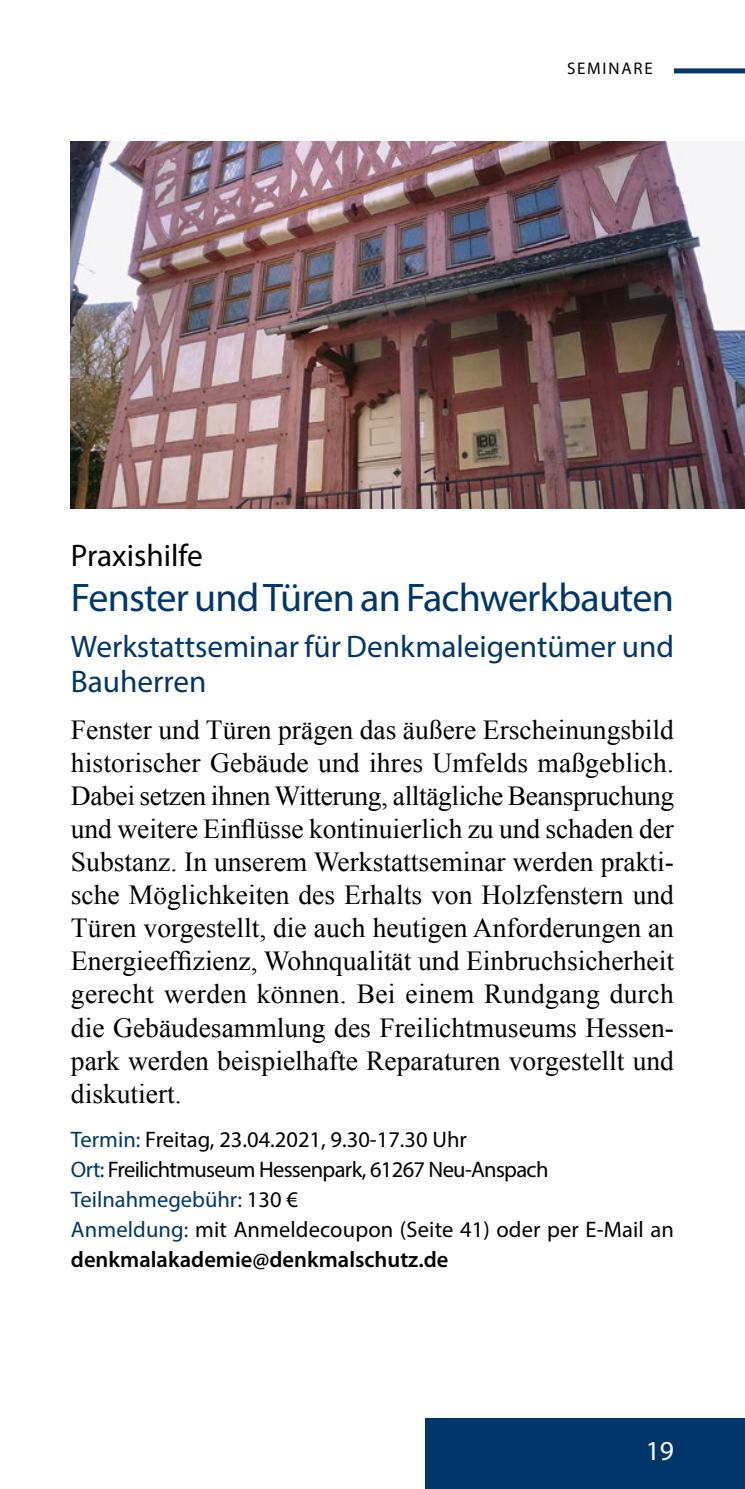
<style>
.page{position:relative;width:745px;height:1489px;background:#fff}
.page>*{position:absolute;margin:0;border:0;box-sizing:border-box;transform-origin:0 0}
.t1{font:40px "Myriad Pro";letter-spacing:-.02em;color:#00376a}
.t2{font:31.25px/35px "Myriad Pro";color:#00376a}
.t3{font:31.25px "Myriad Pro";color:#000}
.t4{font:27.5px/33px "Times New Roman";color:#000;text-align:justify}
.t5{font:27.5px "Myriad Pro";color:#fff}
.t6{font:22.5px/30px "Myriad Pro";color:#000}
.t7{font:17px "Myriad Pro";letter-spacing:.105em;color:#000}
.s1{color:#00376a}
.s2{font-weight:600}
</style>
<div class="page">
<div style="left:425px;top:1417px;width:319px;height:71px;background:#00376a"></div>
<div style="left:673px;top:68px;width:71px;height:5px;background:#00376a"></div>
<img style="left:71px;top:142px;width:673px;height:366px">
<p class="t7" style="left:566px;top:57px;width:87px">SEMINARE</p>
<p class="t3" style="left:71px;top:536px;width:133px">Praxishilfe</p>
<h1 class="t1" style="left:71px;top:573px;width:604px">Fenster und Türen an Fachwerkbauten</h1>
<p class="t2" style="left:71px;top:628px;width:604px">Werkstattseminar für Denkmaleigentümer und<br>Bauherren</p>
<p class="t4" style="left:71px;top:713px;width:604px">Fenster und Türen prägen das äußere Erscheinungsbild historischer Gebäude und ihres Umfelds maßgeblich.<br>Dabei setzen ihnen Witterung, alltägliche Beanspruchung und weitere Einflüsse kontinuierlich zu und schaden der Substanz. In unserem Werkstattseminar werden prakti&shy;sche Möglichkeiten des Erhalts von Holzfenstern und Türen vorgestellt, die auch heutigen Anforderungen an Energieeffizienz, Wohnqualität und Einbruchsicherheit gerecht werden können. Bei einem Rundgang durch die Gebäudesammlung des Freilichtmuseums Hessen&shy;park werden beispielhafte Reparaturen vorgestellt und diskutiert.</p>
<p class="t6" style="left:71px;top:1123px;width:604px"><span class="s1">Termin:</span> Freitag, 23.04.2021, 9.30-17.30 Uhr<br><span class="s1">Ort:</span> Freilichtmuseum Hessenpark, 61267 Neu-Anspach <span class="s1">Teilnahmegebühr:</span> 130 €<br><span class="s1">Anmeldung:</span> mit Anmeldecoupon (Seite 41) oder per E-Mail an <span class="s2">denkmalakademie@denkmalschutz.de</span></p>
<p class="t5" style="left:645px;top:1433px;width:30px">19</p>
</div>
